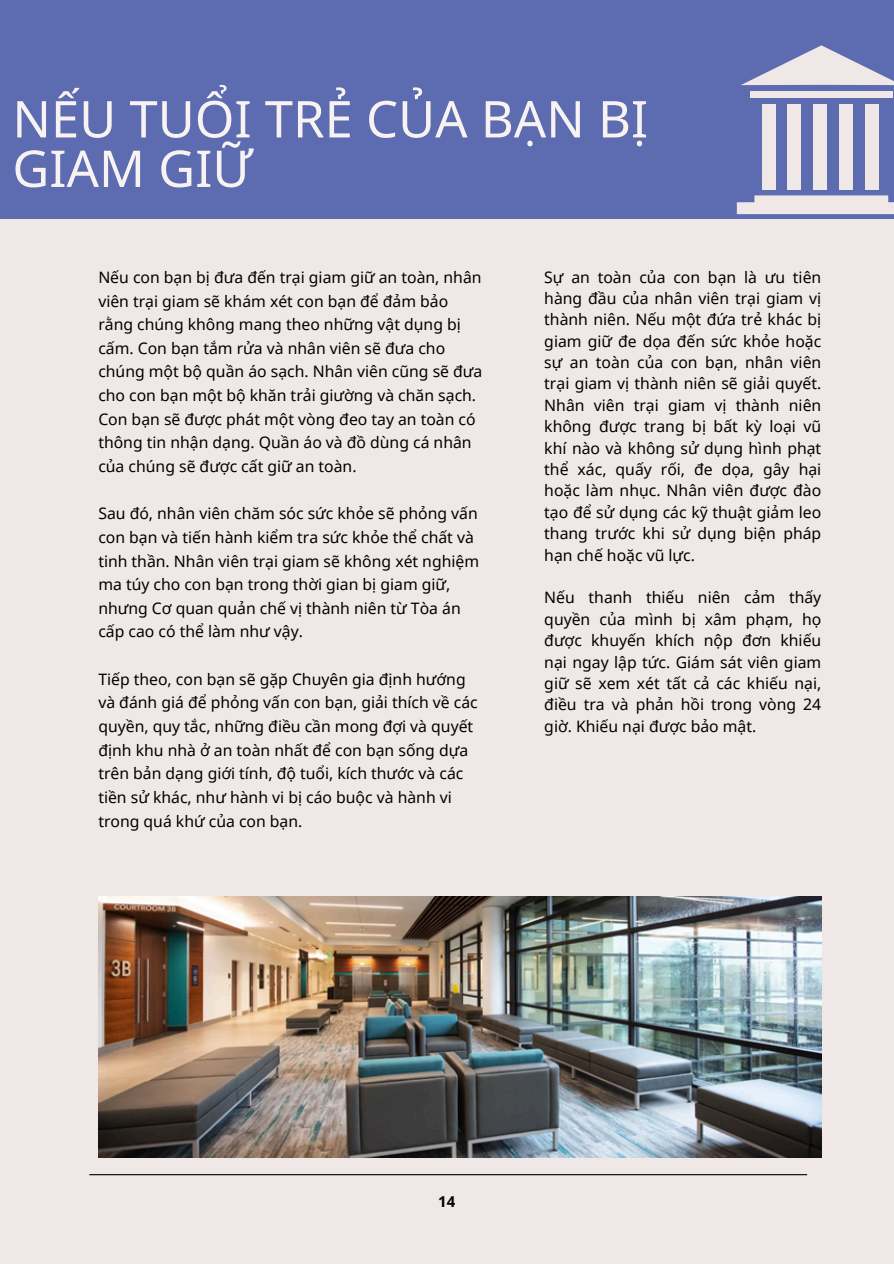
<style>
.page{position:relative;width:894px;height:1264px;background:#fff}
.page>*{position:absolute;margin:0;border:0;box-sizing:border-box;transform-origin:0 0}
.t1{font:50.7px/49.5px "Noto Sans";color:#f8f3f2}
.t2{font:15.75px/23.7px "Noto Sans";color:#000}
.t3{font:700 15px "Noto Sans";color:#000001}
</style>
<div class="page">
<div style="left:0;top:0;width:893px;height:1263px;background:#efe8e6"></div>
<div style="left:0;top:0;width:893px;height:219px;background:#5d6cb0"></div>
<hr style="left:89px;top:1174px;width:718px;height:1px;background:#000001">
<div style="left:761px;top:104px;width:14px;height:85px;background:#efe8e6"></div>
<div style="left:787px;top:104px;width:14px;height:85px;background:#efe8e6"></div>
<div style="left:813px;top:104px;width:14px;height:85px;background:#efe8e6"></div>
<div style="left:839px;top:104px;width:13px;height:85px;background:#efe8e6"></div>
<div style="left:865px;top:104px;width:13px;height:85px;background:#efe8e6"></div>
<svg style="left:736px;top:195px;width:157px;height:19px;background:#e3dee1"></svg>
<div style="left:750px;top:91px;width:142px;height:7px;background:#efe8e6"></div>
<svg style="left:741px;top:45px;width:152px;height:40px"></svg>
<img style="left:98px;top:896px;width:723px;height:261px">
<p class="t1" style="left:12px;top:93px;width:637px">NẾU TUỔI TRẺ CỦA BẠN BỊ<br>GIAM GIỮ</p>
<p class="t2" style="left:98px;top:265px;width:385px">Nếu con bạn bị đưa đến trại giam giữ an toàn, nhân viên trại giam sẽ khám xét con bạn để đảm bảo rằng chúng không mang theo những vật dụng bị cấm. Con bạn tắm rửa và nhân viên sẽ đưa cho chúng một bộ quần áo sạch. Nhân viên cũng sẽ đưa cho con bạn một bộ khăn trải giường và chăn sạch.<br>Con bạn sẽ được phát một vòng đeo tay an toàn có thông tin nhận dạng. Quần áo và đồ dùng cá nhân của chúng sẽ được cất giữ an toàn.</p>
<p class="t2" style="left:98px;top:501px;width:382px">Sau đó, nhân viên chăm sóc sức khỏe sẽ phỏng vấn con bạn và tiến hành kiểm tra sức khỏe thể chất và tinh thần. Nhân viên trại giam sẽ không xét nghiệm ma túy cho con bạn trong thời gian bị giam giữ, nhưng Cơ quan quản chế vị thành niên từ Tòa án cấp cao có thể làm như vậy.</p>
<p class="t2" style="left:98px;top:666px;width:381px">Tiếp theo, con bạn sẽ gặp Chuyên gia định hướng và đánh giá để phỏng vấn con bạn, giải thích về các quyền, quy tắc, những điều cần mong đợi và quyết định khu nhà ở an toàn nhất để con bạn sống dựa trên bản dạng giới tính, độ tuổi, kích thước và các tiền sử khác, như hành vi bị cáo buộc và hành vi trong quá khứ của con bạn.</p>
<p class="t2" style="left:544px;top:266px;width:278px;line-height:21.3px;text-align:justify">Sự an toàn của con bạn là ưu tiên hàng đầu của nhân viên trại giam vị thành niên. Nếu một đứa trẻ khác bị giam giữ đe dọa đến sức khỏe hoặc sự an toàn của con bạn, nhân viên trại giam vị thành niên sẽ giải quyết.<br>Nhân viên trại giam vị thành niên không được trang bị bất kỳ loại vũ khí nào và không sử dụng hình phạt thể xác, quấy rối, đe dọa, gây hại hoặc làm nhục. Nhân viên được đào tạo để sử dụng các kỹ thuật giảm leo thang trước khi sử dụng biện pháp hạn chế hoặc vũ lực.</p>
<p class="t2" style="left:544px;top:586px;width:278px;line-height:21.3px;text-align:justify">Nếu thanh thiếu niên cảm thấy quyền của mình bị xâm phạm, họ được khuyến khích nộp đơn khiếu nại ngay lập tức. Giám sát viên giam giữ sẽ xem xét tất cả các khiếu nại, điều tra và phản hồi trong vòng 24 giờ. Khiếu nại được bảo mật.</p>
<p class="t3" style="left:438px;top:1190px;width:19px">14</p>
</div>
